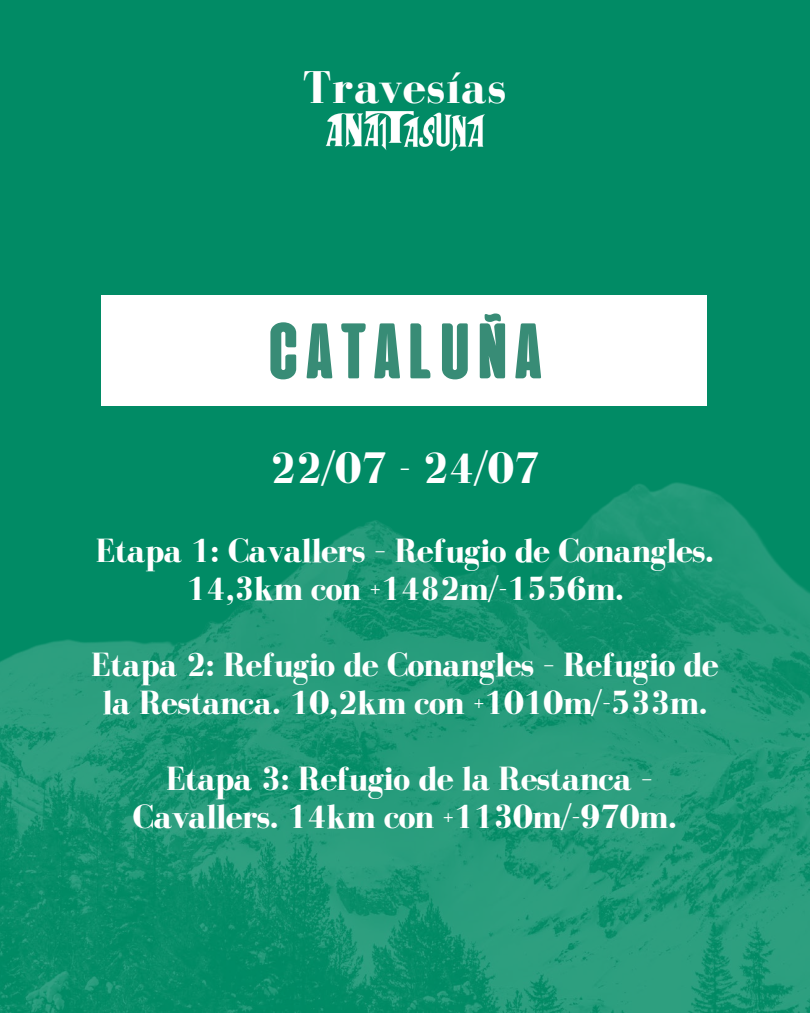
<style>
.page{position:relative;width:810px;height:1013px;background:#fff}
.page>*{position:absolute;margin:0;border:0;box-sizing:border-box;transform-origin:0 0}
.t1{font:800 78.5px "Alienscows";letter-spacing:-.105em;color:#388c76}
.t2{font:700 47.2px "Bodoni FLF";letter-spacing:.02em;color:#fffefe}
.t3{font:700 45.5px "Bodoni FLF";letter-spacing:-.02em;color:#fff}
.t4{font:700 34.5px/38px "Bodoni FLF";letter-spacing:-.02em;color:#fff;text-align:center}
</style>
<div class="page">
<div style="left:0;top:0;width:810px;height:1012px;background:#018b65"></div>
<img style="left:325px;top:111px;width:160px;height:40px">
<img style="left:0;top:482px;width:810px;height:530px">
<div style="left:101px;top:295px;width:606px;height:111px;background:#fff"></div>
<h1 class="t2" style="left:303px;top:62px;width:205px">Travesías</h1>
<p class="t1" style="left:260px;top:305px;width:291px">CATALUÑA</p>
<h2 class="t3" style="left:270px;top:443px;width:272px">22/07 - 24/07</h2>
<h3 class="t4" style="left:96px;top:531px;width:620px">Etapa 1: Cavallers – Refugio de Conangles.<br>14,3km con +1482m/-1556m.</h3>
<p class="t4" style="left:91px;top:645px;width:629px">Etapa 2: Refugio de Conangles – Refugio de la Restanca. 10,2km con +1010m/-533m.</p>
<p class="t4" style="left:133px;top:759px;width:546px">Etapa 3: Refugio de la Restanca –<br>Cavallers. 14km con +1130m/-970m.</p>
</div>
